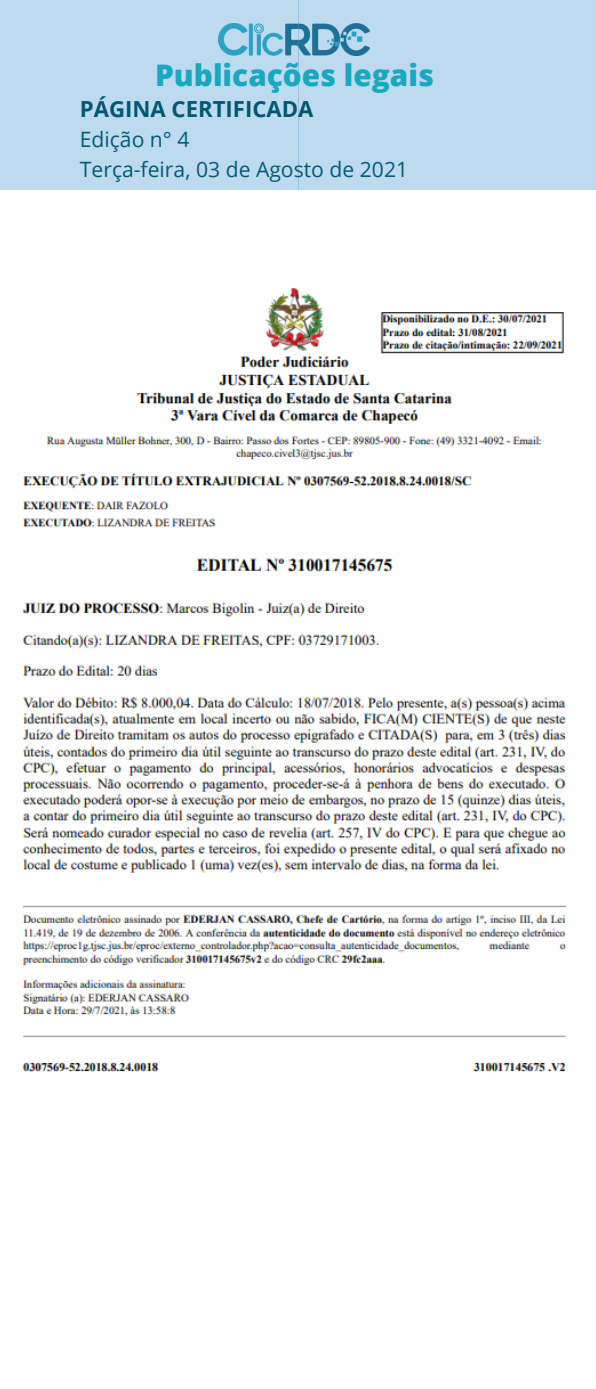
<style>
.page{position:relative;width:596px;height:1389px;background:#fff}
.page>*{position:absolute;margin:0;border:0;box-sizing:border-box;transform-origin:0 0}
.t1{font:800 29.7px "Open Sans";color:#18a8bf}
.t2{font:700 22.2px "Open Sans";color:#005872}
.t3{font:21.1px "Open Sans";color:#005c77}
</style>
<div class="page">
<div style="left:0;top:0;width:298px;height:189px;background:#bedaef"></div>
<div style="left:298px;top:0;width:298px;height:189px;background:#bedaef"></div>
<img style="left:22px;top:288px;width:544px;height:784px">
<p class="t1" style="left:155px;top:54px;width:280px">Publicações legais</p>
<p class="t3" style="left:80px;top:125px;width:111px">Edição n° 4</p>
<p class="t3" style="left:80px;top:154px;width:330px">Terça-feira, 03 de Agosto de 2021</p>
<p class="t2" style="left:80px;top:93px;width:235px">PÁGINA CERTIFICADA</p>
</div>
